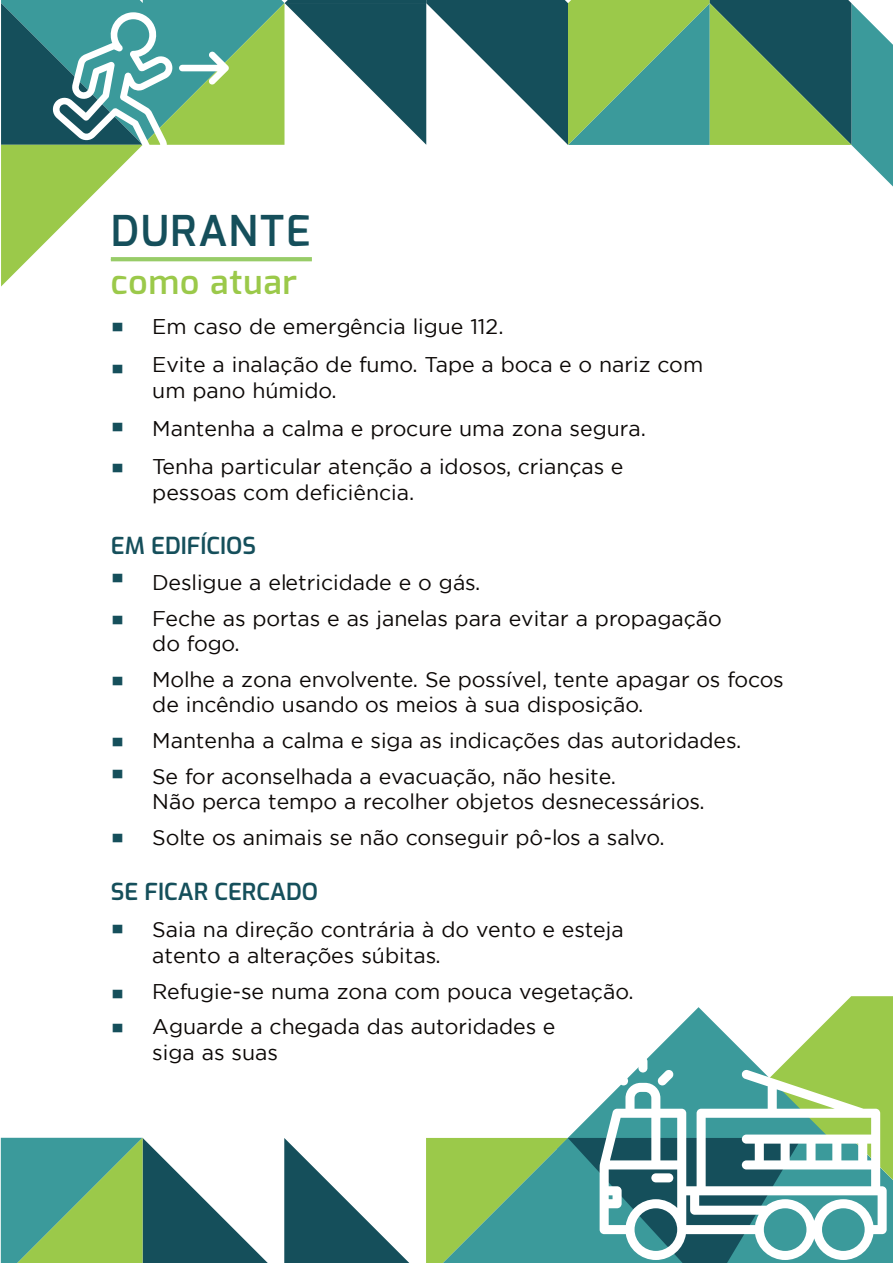
<style>
.page{position:relative;width:893px;height:1263px;background:#fff}
.page>*{position:absolute;margin:0;border:0;box-sizing:border-box;transform-origin:0 0}
.t1{font:600 42.45px "Exo";letter-spacing:.04em;color:#154f5b}
.t2{font:600 34.05px "Exo";letter-spacing:.04em;color:#9bc94a}
.t3{font:600 23.4px "Exo";color:#154f5b}
.t4{font:21.3px/35.7px "Gotham";color:#0c0806}
</style>
<div class="page">
<svg style="left:1px;top:1138px;width:267px;height:125px"></svg>
<svg style="left:284px;top:1138px;width:125px;height:125px"></svg>
<svg style="left:426px;top:996px;width:467px;height:267px"></svg>
<svg style="left:1px;top:0;width:892px;height:286px"></svg>
<h1 class="t1" style="left:111px;top:204px;width:201px">DURANTE</h1>
<h2 class="t2" style="left:111px;top:259px;width:188px">como atuar</h2>
<p class="t4" style="left:152px;top:307px;width:552px;line-height:38.2px">Em caso de emergência ligue 112.<br>Evite a inalação de fumo. Tape a boca e o nariz com</p>
<p class="t4" style="left:152px;top:371px;width:495px;line-height:38.2px">um pano húmido.<br>Mantenha a calma e procure uma zona segura.<br>Tenha particular atenção a idosos, crianças e</p>
<p class="t4" style="left:152px;top:474px;width:264px">pessoas com deficiência.</p>
<p class="t3" style="left:111px;top:529px;width:147px">EM EDIFÍCIOS</p>
<p class="t4" style="left:152px;top:564px;width:571px">Desligue a eletricidade e o gás.<br>Feche as portas e as janelas para evitar a propagação</p>
<p class="t4" style="left:152px;top:625px;width:633px">do fogo.<br>Molhe a zona envolvente. Se possível, tente apagar os focos</p>
<p class="t4" style="left:152px;top:687px;width:591px">de incêndio usando os meios à sua disposição.<br>Mantenha a calma e siga as indicações das autoridades.<br>Se for aconselhada a evacuação, não hesite.</p>
<p class="t4" style="left:152px;top:784px;width:554px">Não perca tempo a recolher objetos desnecessários.<br>Solte os animais se não conseguir pô-los a salvo.</p>
<p class="t3" style="left:111px;top:874px;width:209px">SE FICAR CERCADO</p>
<p class="t4" style="left:152px;top:917px;width:473px;line-height:25.5px">Saia na direção contrária à do vento e esteja atento a alterações súbitas.</p>
<p class="t4" style="left:152px;top:973px;width:483px">Refugie-se numa zona com pouca vegetação.<br>Aguarde a chegada das autoridades e</p>
<p class="t4" style="left:152px;top:1034px;width:127px">siga as suas</p>
</div>
